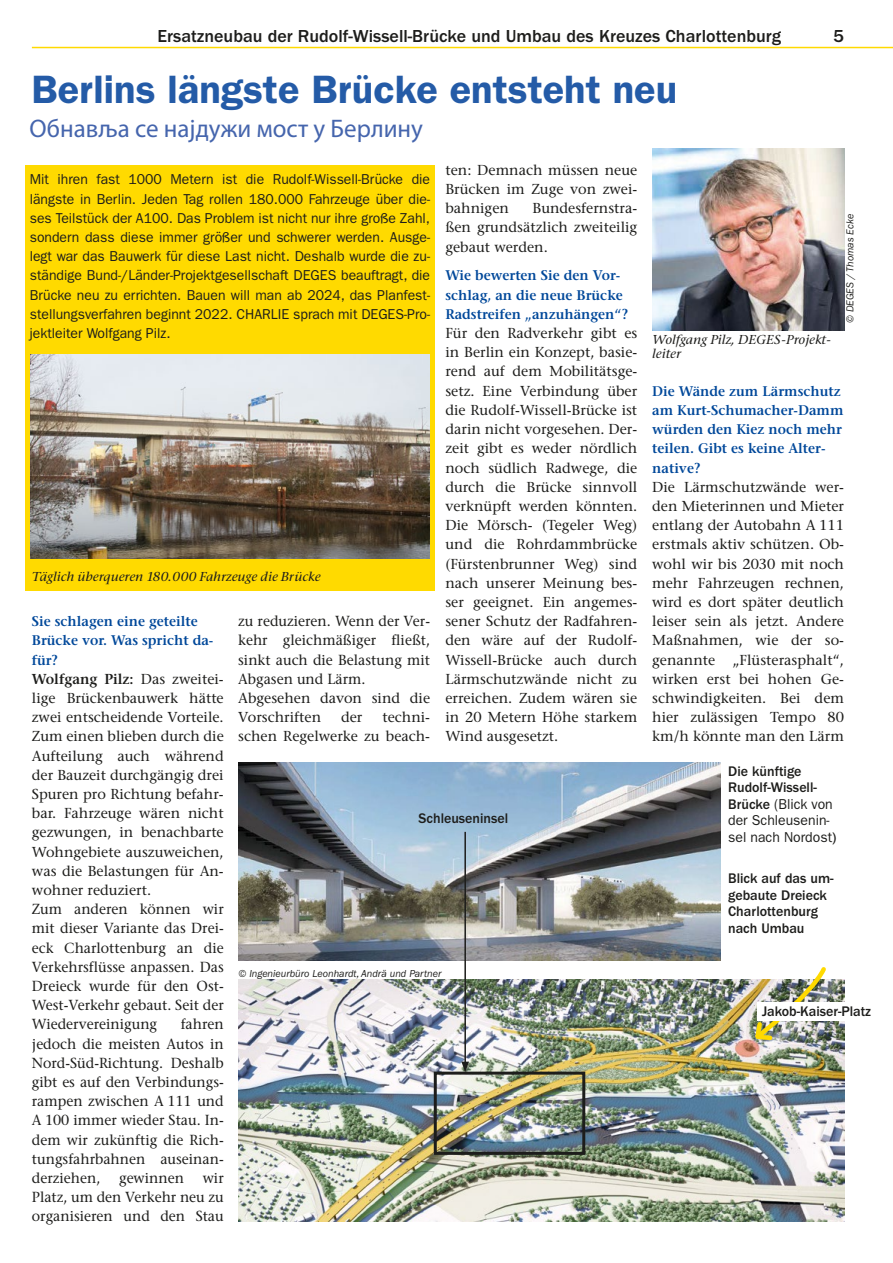
<style>
.page{position:relative;width:893px;height:1263px;background:#fff}
.page>*{position:absolute;margin:0;border:0;box-sizing:border-box;transform-origin:0 0}
.B-01-Head{font:39.75px "Franklin Gothic LT Pro Dm";color:#245ba7}
.C-09-Ausgabe-Nr-LI{font:25.5px "Myriad Pro";color:#4565ad}
.C-Kolumnentitel-re{font:500 18px "Franklin Gothic LT Pro";color:#1d1d1b}
.A-02A-Block-OHNE{font:500 14.55px/19.2px "Stone Serif Std";color:#1d1d1b;text-align:justify}
.A-01-Brot-fliess{font:500 14.4px/19.2px "Stone Serif Std";color:#1d1d1b;text-align:justify}
.A-01-Brot-fliess-2{font:14.4px/19.2px "Franklin Gothic LT Pro";color:#1d1d1b;text-align:justify}
.A-01-FließohneAb{font:500 14.4px/19.2px "Stone Serif Std";color:#1d1d1b;text-align:justify}
.A-15-Tabelle{font:500 14.4px/16.5px "Franklin Gothic LT Pro";color:#1d1d1b}
.A-15-Tabelle-2{font:14.4px/16.5px "Franklin Gothic LT Pro";color:#1d1d1b}
.A-03A-brot_ohne_libü{font:600 13.95px/19.2px "Stone Serif Std";color:#00489a}
.B-07-BU-einfach{font:italic 500 12.9px/14.2px "Stone Serif ITC";color:#1d1d1b}
.B-28-Bildnach-Schwar{font:italic 10.5px "Franklin Gothic LT Pro";color:#1d1d1b}
.s1{font-weight:600}
.s2{font-weight:500}
</style>
<div class="page">
<hr style="left:32px;top:47px;width:861px;height:1px;background:#ffda00">
<div style="left:26px;top:165px;width:409px;height:426px;background:#ffda00"></div>
<img style="left:652px;top:149px;width:192px;height:181px">
<img style="left:239px;top:762px;width:482px;height:199px">
<img style="left:239px;top:980px;width:605px;height:241px">
<div style="left:758px;top:969px;width:87px;height:90px;background:#fff;opacity:.75"></div>
<img style="left:751px;top:967px;width:79px;height:76px">
<div style="left:758px;top:1002px;width:131px;height:18px;background:#fff"></div>
<img style="left:31px;top:354px;width:398px;height:204px">
<hr style="left:464px;top:832px;width:2px;height:232px;background:#1d1d1b">
<svg style="left:461px;top:1062px;width:8px;height:9px"></svg>
<div style="left:434px;top:1071px;width:151px;height:84px;border:3px solid #1d1d1b"></div>
<p class="C-Kolumnentitel-re" style="left:157px;top:26px;width:625px">Ersatzneubau der Rudolf-Wissell-Brücke und Umbau des Kreuzes Charlottenburg</p>
<p class="C-Kolumnentitel-re" style="left:833px;top:26px;width:12px">5</p>
<p class="B-01-Head" style="left:32px;top:65px;width:647px">Berlins längste Brücke entsteht neu</p>
<p class="C-09-Ausgabe-Nr-LI" style="left:30px;top:113px;width:395px">Обнавља се најдужи мост у Берлину</p>
<p class="A-01-Brot-fliess" style="left:445px;top:160px;width:193px">ten: Demnach müssen neue Brücken im Zuge von zwei&shy;bahnigen</p>
<p class="A-01-Brot-fliess-2" style="left:30px;top:170px;width:402px">Mit ihren fast 1000 Metern ist die Rudolf-Wissell-Brücke die längste in Berlin. Jeden Tag rollen 180.000 Fahrzeuge über die&shy;ses Teilstück der A100. Das Problem ist nicht nur ihre große Zahl, sondern dass diese immer größer und schwerer werden. Ausge&shy;legt war das Bauwerk für diese Last nicht. Deshalb wurde die zu&shy;ständige Bund-/Länder-Projektgesellschaft DEGES beauftragt, die Brücke neu zu errichten. Bauen will man ab 2024, das Planfest&shy;stellungsverfahren beginnt 2022. CHARLIE sprach mit DEGES-Pro&shy;jektleiter Wolfgang Pilz.</p>
<p class="A-01-Brot-fliess" style="left:445px;top:199px;width:193px;text-indent:87px">Bundesfernstra&shy;ßen grundsätzlich zweiteilig gebaut werden.</p>
<p class="A-03A-brot_ohne_libü" style="left:445px;top:266px;width:184px">Wie bewerten Sie den Vor&shy;schlag, an die neue Brücke<br>Radstreifen „anzuhängen“?</p>
<p class="A-01-Brot-fliess" style="left:445px;top:323px;width:193px">Für den Radverkehr gibt es in Berlin ein Konzept, basie&shy;rend auf dem Mobilitätsge&shy;setz. Eine Verbindung über die Rudolf-Wissell-Brücke ist darin nicht vorgesehen. Der&shy;zeit gibt es weder nördlich noch südlich Radwege, die durch die Brücke sinnvoll verknüpft werden könnten.<br>Die Mörsch- (Tegeler Weg) und die Rohrdammbrücke (Fürstenbrunner Weg) sind nach unserer Meinung bes&shy;ser geeignet. Ein angemes&shy;sener Schutz der Radfahren&shy;den wäre auf der Rudolf-Wissell-Brücke auch durch Lärmschutzwände nicht zu erreichen. Zudem wären sie in 20 Metern Höhe starkem Wind ausgesetzt.</p>
<p class="B-07-BU-einfach" style="left:32px;top:570px;width:290px">Täglich überqueren 180.000 Fahrzeuge die Brücke</p>
<p class="A-02A-Block-OHNE" style="left:238px;top:611px;width:193px">zu reduzieren. Wenn der Ver&shy;kehr gleichmäßiger fließt, sinkt auch die Belastung mit Abgasen und Lärm.</p>
<p class="A-01-Brot-fliess" style="left:238px;top:688px;width:193px">Abgesehen davon sind die<br>Vorschriften</p>
<p class="A-03A-brot_ohne_libü" style="left:32px;top:612px;width:183px">Sie schlagen eine geteilte<br>Brücke vor. Was spricht da&shy;für?</p>
<p class="A-01-FließohneAb" style="left:32px;top:669px;width:193px"><span class="s1">Wolfgang Pilz:</span> Das zweitei&shy;lige Brückenbauwerk hätte zwei entscheidende Vorteile.<br>Zum einen blieben durch die Aufteilung auch während der Bauzeit durchgängig drei Spuren pro Richtung befahr&shy;bar. Fahrzeuge wären nicht gezwungen, in benachbarte Wohngebiete auszuweichen, was die Belastungen für An&shy;wohner reduziert.</p>
<p class="A-02A-Block-OHNE" style="left:32px;top:899px;width:193px">Zum anderen können wir mit dieser Variante das Drei&shy;eck Charlottenburg an die Verkehrsflüsse anpassen. Das Dreieck wurde für den Ost-West-Verkehr gebaut. Seit der Wiedervereinigung</p>
<p class="A-01-Brot-fliess" style="left:238px;top:707px;width:193px;text-align:right">techni-<br>schen Regelwerke zu beach-</p>
<p class="A-01-Brot-fliess" style="left:341px;top:707px;width:23px">der</p>
<p class="A-15-Tabelle" style="left:419px;top:810px;width:91px">Schleuseninsel</p>
<p class="B-28-Bildnach-Schwar" style="left:239px;top:968px;width:204px">© Ingenieurbüro Leonhardt, Andrä und Partner</p>
<p class="A-02A-Block-OHNE" style="left:32px;top:1015px;width:193px;text-indent:149px">fahren jedoch die meisten Autos in Nord-Süd-Richtung. Deshalb gibt es auf den Verbindungs&shy;rampen zwischen A 111 und A 100 immer wieder Stau. In&shy;dem wir zukünftig die Rich&shy;tungsfahrbahnen auseinan&shy;derziehen,</p>
<p class="A-02A-Block-OHNE" style="left:32px;top:1168px;width:193px;text-indent:171px">wir Platz, um den Verkehr neu zu organisieren und den Stau</p>
<p class="A-02A-Block-OHNE" style="left:119px;top:1168px;width:67px">gewinnen</p>
<p class="B-07-BU-einfach" style="left:652px;top:333px;width:180px">Wolfgang Pilz, DEGES-Projekt&shy;leiter</p>
<p class="B-28-Bildnach-Schwar" style="left:844px;top:323px;width:111px;rotate:-90deg">© DEGES / Thomas Ecke</p>
<p class="A-03A-brot_ohne_libü" style="left:652px;top:381px;width:193px">Die Wände zum Lärmschutz am Kurt-Schumacher-Damm würden den Kiez noch mehr teilen. Gibt es keine Alter&shy;native?</p>
<p class="A-01-Brot-fliess" style="left:652px;top:477px;width:193px">Die Lärmschutzwände wer&shy;den Mieterinnen und Mieter entlang der Autobahn A 111 erstmals aktiv schützen. Ob&shy;wohl wir bis 2030 mit noch mehr Fahrzeugen rechnen, wird es dort später deutlich leiser sein als jetzt. Andere Maßnahmen, wie der so&shy;genannte „Flüsterasphalt“, wirken erst bei hohen Ge&shy;schwindigkeiten. Bei dem hier zulässigen Tempo 80 km/h könnte man den Lärm</p>
<p class="A-15-Tabelle-2" style="left:728px;top:763px;width:110px"><span class="s2">Die künftige<br>Rudolf-Wissell-<br>Brücke</span> (Blick von der Schleusenin&shy;sel nach Nordost<span class="s2">)</span></p>
<p class="A-15-Tabelle" style="left:728px;top:870px;width:107px">Blick auf das um&shy;gebaute Dreieck<br>Charlottenburg nach Umbau</p>
<p class="A-15-Tabelle" style="left:762px;top:1003px;width:111px">Jakob-Kaiser-Platz</p>
</div>
